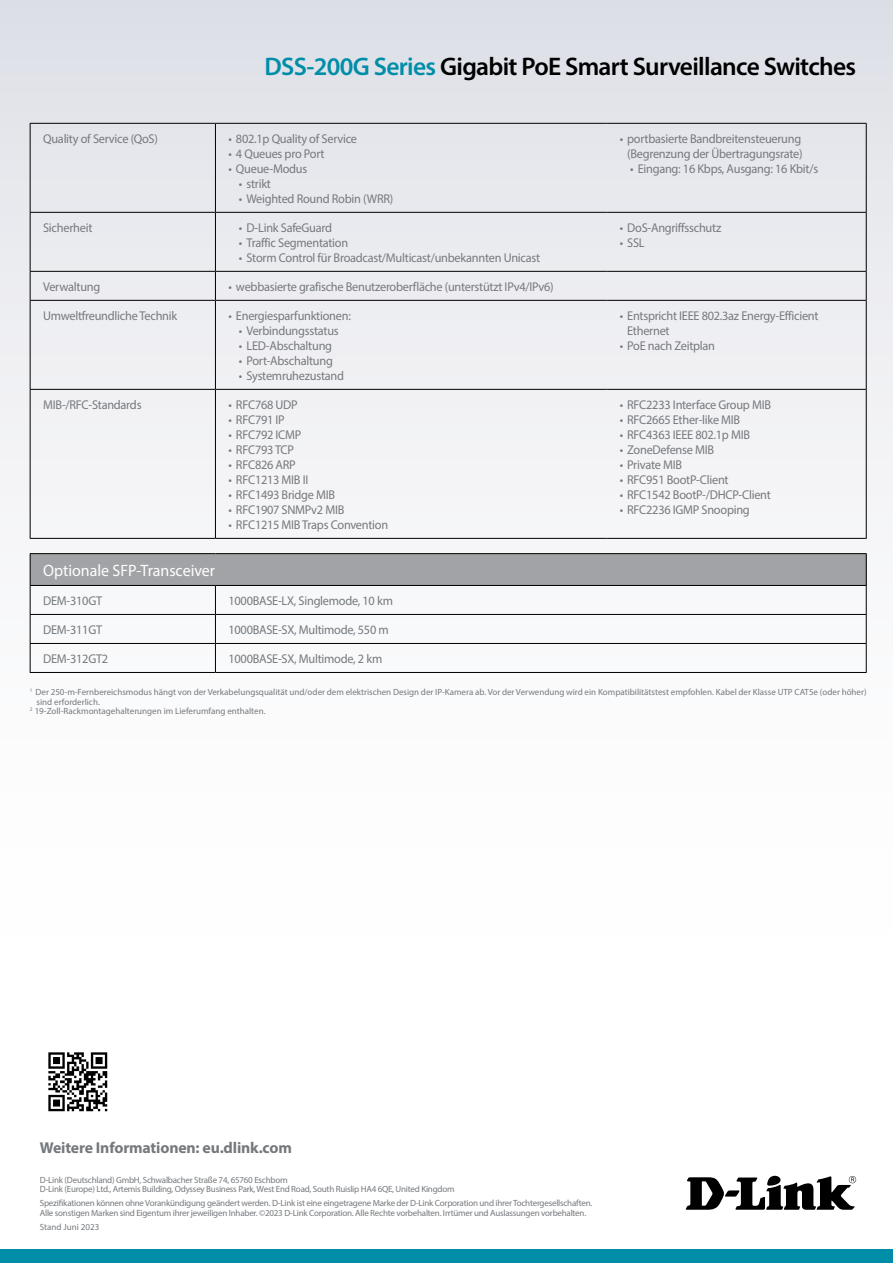
<style>
.page{position:relative;width:893px;height:1263px;background:#fff}
.page>*{position:absolute;margin:0;border:0;box-sizing:border-box;transform-origin:0 0}
.t1{font:600 25.5px "Myriad Pro";letter-spacing:-.025em;color:#000}
.Spec_Section_Header{font:16.5px "Myriad Pro";color:#fff}
.t2{font:700 15.75px "Myriad Pro";letter-spacing:-.01em;color:#75797d}
.Spec_Text_Only{font:12.75px/15px "Myriad Pro";letter-spacing:-.02em;color:#75797d;text-align:center}
.Spec_Category{font:12.75px "Myriad Pro";letter-spacing:-.02em;color:#75797d}
.Footnotes{font:9px/9.8px "Myriad Pro";letter-spacing:-.025em;color:#75797d}
.Footnotes-2{font:9px/9.8px "Myriad Pro";color:#75797d}
.s1{color:#008da8}
</style>
<div class="page">
<div style="left:0;top:0;width:893px;height:1084px;background:linear-gradient(to bottom,#e1e3e9,#fff)"></div>
<div style="left:0;top:1249px;width:893px;height:14px;background:#008da8"></div>
<svg style="left:686px;top:1176px;width:170px;height:34px"></svg>
<img style="left:40px;top:1043px;width:75px;height:69px">
<hr style="left:866px;top:124px;width:1px;height:88px;background:#000">
<hr style="left:866px;top:213px;width:1px;height:58px;background:#000">
<svg style="left:866px;top:272px;width:1px;height:28px"></svg>
<hr style="left:866px;top:301px;width:1px;height:88px;background:#000">
<hr style="left:866px;top:390px;width:1px;height:148px;background:#000">
<hr style="left:30px;top:538px;width:185px;height:1px;background:#000">
<hr style="left:30px;top:123px;width:185px;height:1px;background:#000">
<hr style="left:30px;top:124px;width:1px;height:88px;background:#000">
<hr style="left:30px;top:212px;width:185px;height:1px;background:#000">
<hr style="left:30px;top:213px;width:1px;height:58px;background:#000">
<hr style="left:30px;top:271px;width:185px;height:1px;background:#000">
<svg style="left:30px;top:272px;width:1px;height:28px"></svg>
<hr style="left:30px;top:300px;width:185px;height:1px;background:#000">
<hr style="left:30px;top:301px;width:1px;height:88px;background:#000">
<hr style="left:30px;top:389px;width:185px;height:1px;background:#000">
<hr style="left:30px;top:390px;width:1px;height:148px;background:#000">
<hr style="left:215px;top:538px;width:392px;height:1px;background:#000">
<hr style="left:607px;top:538px;width:260px;height:1px;background:#000">
<hr style="left:607px;top:389px;width:260px;height:1px;background:#000">
<hr style="left:607px;top:300px;width:260px;height:1px;background:#000">
<hr style="left:607px;top:271px;width:260px;height:1px;background:#000">
<hr style="left:607px;top:123px;width:260px;height:1px;background:#000">
<hr style="left:607px;top:212px;width:260px;height:1px;background:#000">
<hr style="left:215px;top:124px;width:1px;height:88px;background:#000">
<hr style="left:215px;top:123px;width:392px;height:1px;background:#000">
<hr style="left:215px;top:212px;width:392px;height:1px;background:#000">
<hr style="left:215px;top:213px;width:1px;height:58px;background:#000">
<hr style="left:215px;top:271px;width:392px;height:1px;background:#000">
<svg style="left:215px;top:272px;width:1px;height:28px"></svg>
<hr style="left:215px;top:300px;width:392px;height:1px;background:#000">
<hr style="left:215px;top:301px;width:1px;height:88px;background:#000">
<hr style="left:215px;top:389px;width:392px;height:1px;background:#000">
<hr style="left:215px;top:390px;width:1px;height:148px;background:#000">
<div style="left:30px;top:554px;width:836px;height:31px;background:#a2a3a6"></div>
<hr style="left:866px;top:554px;width:1px;height:31px;background:#000">
<svg style="left:866px;top:586px;width:1px;height:86px"></svg>
<hr style="left:30px;top:553px;width:185px;height:1px;background:#000">
<hr style="left:30px;top:554px;width:1px;height:31px;background:#000">
<hr style="left:215px;top:553px;width:652px;height:1px;background:#000">
<hr style="left:30px;top:585px;width:185px;height:1px;background:#000">
<hr style="left:30px;top:614px;width:185px;height:1px;background:#000">
<hr style="left:30px;top:643px;width:185px;height:1px;background:#000">
<svg style="left:30px;top:586px;width:1px;height:86px"></svg>
<hr style="left:30px;top:672px;width:185px;height:1px;background:#000">
<hr style="left:215px;top:585px;width:652px;height:1px;background:#000">
<hr style="left:215px;top:614px;width:652px;height:1px;background:#000">
<hr style="left:215px;top:643px;width:652px;height:1px;background:#000">
<svg style="left:215px;top:586px;width:1px;height:86px"></svg>
<hr style="left:215px;top:672px;width:652px;height:1px;background:#000">
<h1 class="t1" style="left:264px;top:51px;width:593px"><span class="s1">DSS-200G Series</span> Gigabit PoE Smart Surveillance Switches</h1>
<p class="Spec_Category" style="left:43px;top:130px;width:116px">Quality of Service (QoS)</p>
<p class="Spec_Text_Only" style="left:228px;top:131px;width:130px">• 802.1p Quality of Service</p>
<p class="Spec_Text_Only" style="left:228px;top:146px;width:98px">• 4 Queues pro Port</p>
<p class="Spec_Text_Only" style="left:228px;top:161px;width:80px">• Queue-Modus</p>
<p class="Spec_Text_Only" style="left:239px;top:176px;width:34px">• strikt</p>
<p class="Spec_Text_Only" style="left:239px;top:191px;width:156px">• Weighted Round Robin (WRR)</p>
<p class="Spec_Category" style="left:43px;top:219px;width:51px">Sicherheit</p>
<p class="Spec_Text_Only" style="left:239px;top:220px;width:95px">• D-Link SafeGuard</p>
<p class="Spec_Text_Only" style="left:239px;top:235px;width:111px">• Traffic Segmentation</p>
<p class="Spec_Text_Only" style="left:239px;top:250px;width:303px">• Storm Control für Broadcast/Multicast/unbekannten Unicast</p>
<p class="Spec_Category" style="left:43px;top:278px;width:59px">Verwaltung</p>
<p class="Spec_Text_Only" style="left:228px;top:279px;width:327px">• webbasierte grafische Benutzeroberfläche (unterstützt IPv4/IPv6)</p>
<p class="Spec_Category" style="left:43px;top:307px;width:136px">Umweltfreundliche Technik</p>
<p class="Spec_Text_Only" style="left:228px;top:308px;width:124px">• Energiesparfunktionen:</p>
<p class="Spec_Text_Only" style="left:239px;top:323px;width:101px">• Verbindungsstatus</p>
<p class="Spec_Text_Only" style="left:239px;top:338px;width:95px">• LED-Abschaltung</p>
<p class="Spec_Text_Only" style="left:239px;top:353px;width:95px">• Port-Abschaltung</p>
<p class="Spec_Text_Only" style="left:239px;top:368px;width:107px">• Systemruhezustand</p>
<p class="Spec_Category" style="left:43px;top:396px;width:100px">MIB-/RFC-Standards</p>
<p class="Spec_Text_Only" style="left:228px;top:397px;width:71px">• RFC768 UDP</p>
<p class="Spec_Text_Only" style="left:228px;top:412px;width:58px">• RFC791 IP</p>
<p class="Spec_Text_Only" style="left:228px;top:427px;width:74px">• RFC792 ICMP</p>
<p class="Spec_Text_Only" style="left:228px;top:442px;width:67px">• RFC793 TCP</p>
<p class="Spec_Text_Only" style="left:228px;top:457px;width:69px">• RFC826 ARP</p>
<p class="Spec_Text_Only" style="left:228px;top:472px;width:81px">• RFC1213 MIB II</p>
<p class="Spec_Text_Only" style="left:228px;top:487px;width:108px">• RFC1493 Bridge MIB</p>
<p class="Spec_Text_Only" style="left:228px;top:502px;width:117px">• RFC1907 SNMPv2 MIB</p>
<p class="Spec_Text_Only" style="left:228px;top:517px;width:161px">• RFC1215 MIB Traps Convention</p>
<p class="Spec_Text_Only" style="left:620px;top:131px;width:184px">• portbasierte Bandbreitensteuerung (Begrenzung der Übertragungsrate)</p>
<p class="Spec_Text_Only" style="left:630px;top:161px;width:190px">• Eingang: 16 Kbps, Ausgang: 16 Kbit/s</p>
<p class="Spec_Text_Only" style="left:620px;top:220px;width:103px">• DoS-Angriffsschutz</p>
<p class="Spec_Text_Only" style="left:620px;top:235px;width:26px">• SSL</p>
<p class="Spec_Text_Only" style="left:627px;top:308px;width:193px;text-align:left;text-indent:-8px">• Entspricht IEEE 802.3az Energy-Efficient<br>Ethernet</p>
<p class="Spec_Text_Only" style="left:620px;top:338px;width:97px">• PoE nach Zeitplan</p>
<p class="Spec_Text_Only" style="left:620px;top:397px;width:153px">• RFC2233 Interface Group MIB</p>
<p class="Spec_Text_Only" style="left:620px;top:412px;width:122px">• RFC2665 Ether-like MIB</p>
<p class="Spec_Text_Only" style="left:620px;top:427px;width:132px">• RFC4363 IEEE 802.1p MIB</p>
<p class="Spec_Text_Only" style="left:620px;top:442px;width:96px">• ZoneDefense MIB</p>
<p class="Spec_Text_Only" style="left:620px;top:457px;width:64px">• Private MIB</p>
<p class="Spec_Text_Only" style="left:620px;top:472px;width:110px">• RFC951 BootP-Client</p>
<p class="Spec_Text_Only" style="left:620px;top:487px;width:153px">• RFC1542 BootP-/DHCP-Client</p>
<p class="Spec_Text_Only" style="left:620px;top:502px;width:132px">• RFC2236 IGMP Snooping</p>
<p class="Spec_Section_Header" style="left:43px;top:560px;width:173px">Optionale SFP-Transceiver</p>
<p class="Spec_Category" style="left:43px;top:593px;width:61px">DEM-310GT</p>
<p class="Spec_Text_Only" style="left:228px;top:593px;width:166px">1000BASE-LX, Singlemode, 10 km</p>
<p class="Spec_Category" style="left:43px;top:622px;width:61px">DEM-311GT</p>
<p class="Spec_Text_Only" style="left:228px;top:622px;width:162px">1000BASE-SX, Multimode, 550 m</p>
<p class="Spec_Category" style="left:43px;top:651px;width:67px">DEM-312GT2</p>
<p class="Spec_Text_Only" style="left:228px;top:651px;width:155px">1000BASE-SX, Multimode, 2 km</p>
<p class="Footnotes-2" style="left:37px;top:687px;width:832px;text-indent:-7px"><sup>1</sup> Der 250-m-Fernbereichsmodus hängt von der Verkabelungsqualität und/oder dem elektrischen Design der IP-Kamera ab. Vor der Verwendung wird ein Kompatibilitätstest empfohlen. Kabel der Klasse UTP CAT5e (oder höher) sind erforderlich.</p>
<p class="Footnotes-2" style="left:30px;top:706px;width:237px"><sup>2</sup> 19-Zoll-Rackmontagehalterungen im Lieferumfang enthalten.</p>
<p class="t2" style="left:40px;top:1138px;width:253px">Weitere Informationen: eu.dlink.com</p>
<p class="Footnotes" style="left:40px;top:1174px;width:416px">D-Link (Deutschland) GmbH, Schwalbacher Straße 74, 65760 Eschborn<br>D-Link (Europe) Ltd., Artemis Building, Odyssey Business Park, West End Road, South Ruislip HA4 6QE, United Kingdom</p>
<p class="Footnotes" style="left:40px;top:1198px;width:554px">Spezifikationen können ohne Vorankündigung geändert werden. D-Link ist eine eingetragene Marke der D-Link Corporation und ihrer Tochtergesellschaften.<br>Alle sonstigen Marken sind Eigentum ihrer jeweiligen Inhaber. ©2023 D-Link Corporation. Alle Rechte vorbehalten. Irrtümer und Auslassungen vorbehalten.</p>
<p class="Footnotes-2" style="left:40px;top:1222px;width:61px">Stand Juni 2023</p>
</div>
